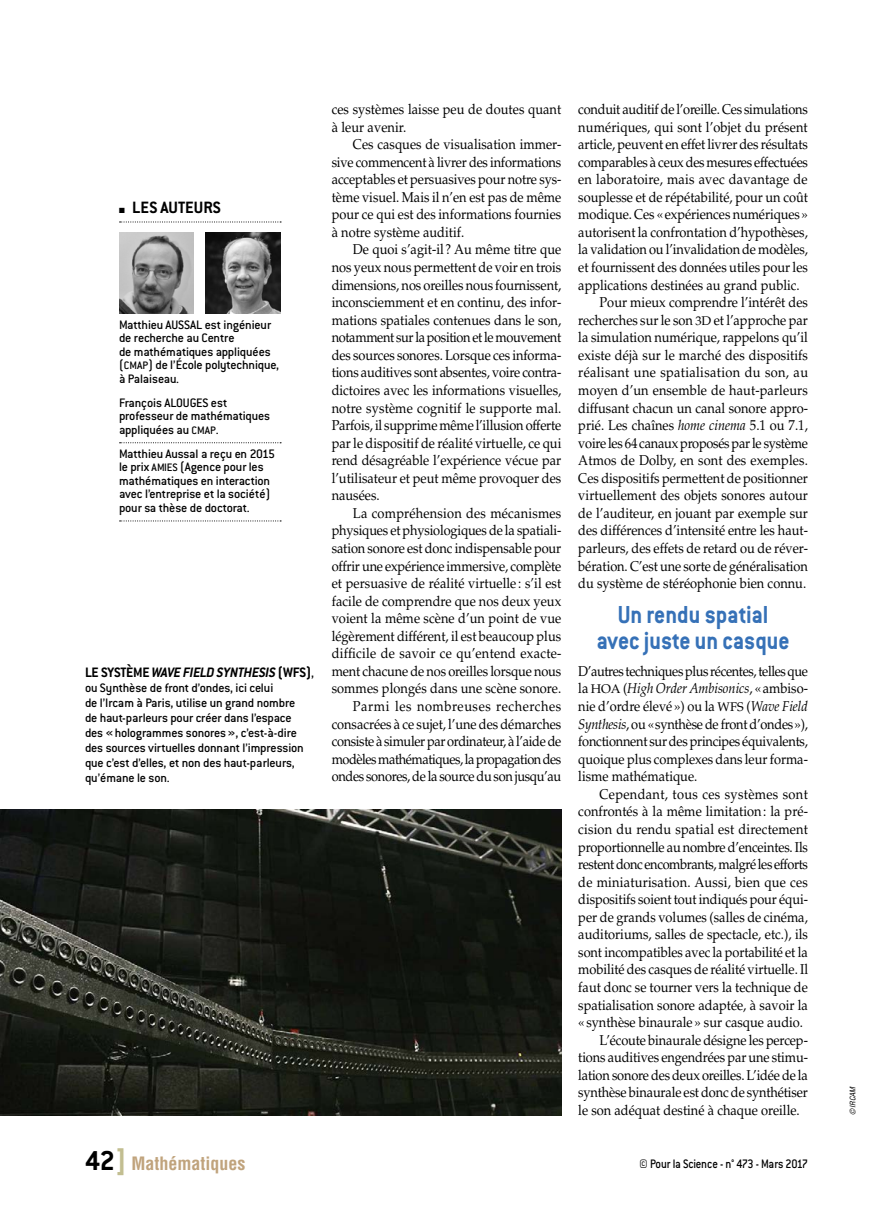
<style>
.page{position:relative;width:893px;height:1221px;background:#fff}
.page>*{position:absolute;margin:0;border:0;box-sizing:border-box;transform-origin:0 0}
.inter_2_lignes{font:700 27px/25.5px "Conduit ITC";color:#3671b7;text-align:center;scale:.9 1}
.t1{font:700 condensed 18px "Helvetica";color:#c0a37c}
.t2{font:700 18px "Conduit ITC";color:#000}
._008_légende{font:italic 700 15px "Conduit ITC";letter-spacing:-.015em;color:#000}
.texte_courant{font:14.25px/17.5px "Palatino";color:#000;text-align:justify;scale:.9 1}
.texte_courant_après{font:14.25px/17.5px "Palatino";letter-spacing:-.005em;color:#000;text-align:justify;scale:.9 1}
.texte_courant_lettri{font:14.25px/17.5px "Palatino";letter-spacing:.005em;color:#000;scale:.9 1}
._008_légende-2{font:500 13.5px/15px "Conduit ITC";letter-spacing:-.01em;color:#000}
.biographie_texte{font:500 13.5px/13.5px "Conduit ITC";letter-spacing:-.015em;color:#000}
.biographie_texte_san{font:500 13.5px/13.5px "Conduit ITC";letter-spacing:-.015em;color:#000}
._008_légende-3{font:500 13.5px "Conduit ITC";letter-spacing:-.01em;color:#000;scale:.9 1}
._009_copyright{font:italic condensed 7.5px "Helvetica";color:#000}
.s1{font-size:11.85px}
.s2{font-style:normal}
.s3{font-weight:500;font-style:normal;font-size:13.5px}
.s4{font-size:12.6px}
.s5{font-style:italic}
.s6{font-family:"Conduit ITC";font-stretch:normal;font-size:30px;color:#000}
.s7{font-family:"Conduit ITC";font-stretch:normal;font-size:30px;color:#c2be91}
</style>
<div class="page">
<svg style="left:120px;top:221px;width:161px;height:1px"></svg>
<svg style="left:120px;top:442px;width:161px;height:1px"></svg>
<svg style="left:120px;top:520px;width:161px;height:1px"></svg>
<img style="left:119px;top:232px;width:75px;height:81px">
<img style="left:206px;top:232px;width:75px;height:81px">
<img style="left:0;top:809px;width:561px;height:306px">
<p class="t2" style="left:119px;top:197px;width:103px">■ LES AUTEURS</p>
<p class="biographie_texte_san" style="left:119px;top:317px;width:162px">Matthieu AUSSAL est ingénieur de recherche au Centre<br>de mathématiques appliquées (<span class="s1">CMAP</span>) de l’École polytechnique, à Palaiseau.</p>
<p class="biographie_texte" style="left:119px;top:395px;width:153px">François ALOUGES est professeur de mathématiques appliquées au <span class="s1">CMAP</span>.</p>
<p class="biographie_texte" style="left:119px;top:447px;width:157px">Matthieu Aussal a reçu en 2015 le prix <span class="s1">AMIES</span> (Agence pour les mathématiques en interaction avec l’entreprise et la société) pour sa thèse de doctorat.</p>
<p class="_008_légende" style="left:85px;top:663px;width:231px"><span class="s2">LE SYSTÈME</span> WAV… FI…LD SYNTH…SIS <span class="s2">(WFS)</span><span class="s3">,</span></p>
<p class="_008_légende-2" style="left:85px;top:679px;width:220px">ou Synthèse de front d’ondes, ici celui<br>de l’Ircam à Paris, utilise un grand nombre de haut-parleurs pour créer dans l’espace des «hologrammes sonores», c’est-à-dire des sources virtuelles donnant l’impression que c’est d’elles, et non des haut-parleurs, qu’émane le son.</p>
<p class="texte_courant_lettri" style="left:332px;top:101px;width:257px">ces systèmes laisse peu de doutes quant à leur avenir.</p>
<p class="texte_courant" style="left:332px;top:136px;width:257px;text-indent:21px">Ces casques de visualisation immer&shy;sive commencent à livrer des informations acceptables et persuasives pour notre sys&shy;tème visuel. Mais il n’en est pas de même pour ce qui est des informations fournies à notre système auditif.</p>
<p class="texte_courant" style="left:332px;top:241px;width:257px;text-indent:21px">De quoi s’agit-il ? Au même titre que nos yeux nous permettent de voir en trois dimensions, nos oreilles nous fournissent, inconsciemment et en continu, des infor&shy;mations spatiales contenues dans le son, notamment sur la position et le mouvement des sources sonores. Lorsque ces informa&shy;tions auditives sont absentes, voire contra&shy;dictoires avec les informations visuelles, notre système cognitif le supporte mal.<br>Parfois, il supprime même l’illusion offerte par le dispositif de réalité virtuelle, ce qui rend désagréable l’expérience vécue par l’utilisateur et peut même provoquer des nausées.</p>
<p class="texte_courant" style="left:332px;top:504px;width:257px;text-indent:21px">La compréhension des mécanismes physiques et physiologiques de la spatiali&shy;sation sonore est donc indispensable pour offrir une expérience immersive, complète et persuasive de réalité virtuelle : s’il est facile de comprendre que nos deux yeux voient la même scène d’un point de vue légèrement différent, il est beaucoup plus difficile de savoir ce qu’entend exacte&shy;ment chacune de nos oreilles lorsque nous sommes plongés dans une scène sonore.</p>
<p class="texte_courant" style="left:332px;top:697px;width:257px;text-indent:21px">Parmi les nombreuses recherches consacrées à ce sujet, l’une des démarches consiste à simuler par ordinateur, à l’aide de modèles mathématiques, la propagation des ondes sonores, de la source du son jusqu’au</p>
<p class="texte_courant" style="left:578px;top:101px;width:257px">conduit auditif de l’oreille. Ces simulations numériques, qui sont l’objet du présent article, peuvent en effet livrer des résultats comparables à ceux des mesures effectuées en laboratoire, mais avec davantage de souplesse et de répétabilité, pour un coût modique. Ces «expériences numériques» autorisent la confrontation d’hypothèses, la validation ou l’invalidation de modèles, et fournissent des données utiles pour les applications destinées au grand public.</p>
<p class="texte_courant" style="left:578px;top:294px;width:257px;text-indent:21px">Pour mieux comprendre l’intérêt des recherches sur le son <span class="s4">3D</span> et l’approche par la simulation numérique, rappelons qu’il existe déjà sur le marché des dispositifs réalisant une spatialisation du son, au moyen d’un ensemble de haut-parleurs diffusant chacun un canal sonore appro&shy;prié. Les chaînes <span class="s5">home cinema</span> 5.1 ou 7.1, voire les 64 canaux proposés par le système Atmos de Dolby, en sont des exemples.<br>Ces dispositifs permettent de positionner virtuellement des objets sonores autour de l’auditeur, en jouant par exemple sur des différences d’intensité entre les haut&shy;parleurs, des effets de retard ou de réver&shy;bération. C’est une sorte de généralisation du système de stéréophonie bien connu.</p>
<p class="inter_2_lignes" style="left:597px;top:601px;width:216px">Un rendu spatial avec juste un casque</p>
<p class="texte_courant_après" style="left:578px;top:662px;width:257px">D’autres techniques plus récentes, telles que la <span class="s4">HOA</span> (<span class="s5">High Order Ambisonics</span>, «ambiso&shy;nie d’ordre élevé») ou la <span class="s4">WFS</span> (<span class="s5">Wave Field Synthesis</span>, ou «synthèse de front d’ondes»), fonctionnent sur des principes équivalents, quoique plus complexes dans leur forma&shy;lisme mathématique.</p>
<p class="texte_courant" style="left:578px;top:785px;width:257px;text-indent:21px">Cependant, tous ces systèmes sont confrontés à la même limitation: la pré&shy;cision du rendu spatial est directement proportionnelle au nombre d’enceintes. Ils restent donc encombrants, malgré les efforts de miniaturisation. Aussi, bien que ces dispositifs soient tout indiqués pour équi&shy;per de grands volumes (salles de cinéma, auditoriums, salles de spectacle, etc.), ils sont incompatibles avec la portabilité et la mobilité des casques de réalité virtuelle. Il faut donc se tourner vers la technique de spatialisation sonore adaptée, à savoir la «synthèse binaurale» sur casque audio.</p>
<p class="texte_courant" style="left:578px;top:1031px;width:257px;text-indent:21px">L’écoute binaurale désigne les percep&shy;tions auditives engendrées par une stimu&shy;lation sonore des deux oreilles. L’idée de la synthèse binaurale est donc de synthétiser le son adéquat destiné à chaque oreille.</p>
<p class="t1" style="left:85px;top:1152px;width:162px"><span class="s6">42</span><span class="s7">]</span> Mathématiques</p>
<p class="_008_légende-3" style="left:639px;top:1156px;width:189px">© Pour la Science - n° 473 - Mars 2017</p>
<p class="_009_copyright" style="left:848px;top:1115px;width:31px;rotate:-90deg">© IRCAM</p>
</div>
